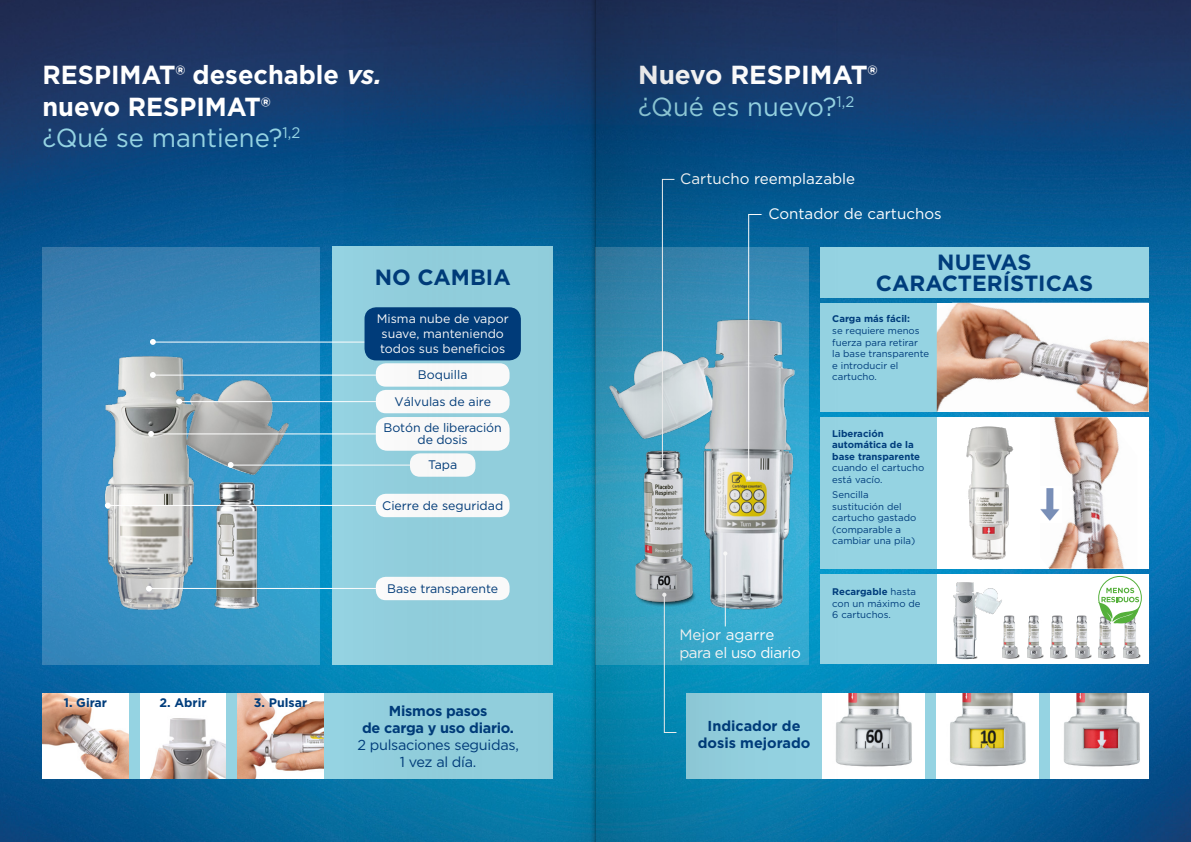
<style>
.page{position:relative;width:1191px;height:842px;background:#fff}
.page>*{position:absolute;margin:0;border:0;box-sizing:border-box;transform-origin:0 0}
.t1{font:700 26.1px/31.4px "Gotham";color:#fff}
.t2{font:700 22px/20.6px "Gotham";color:#003d7c;text-align:center}
.t3{font:15.1px "Gotham";color:#fff}
.t4{font:15.1px/18.1px "Gotham";letter-spacing:-.03em;color:#fff}
.t5{font:14.4px/17.3px "Gotham";letter-spacing:-.02em;color:#003d7c;text-align:center}
.t6{font:700 14.4px/17.3px "Gotham";letter-spacing:-.02em;color:#003d7c;text-align:center}
.t7{font:700 14.4px/17.3px "Gotham";color:#003d7c;text-align:center}
.t8{font:12.4px/26.1px "Gotham";color:#003d7c;text-align:center}
.t9{font:12.4px/14.9px "Gotham";color:#fff}
.t10{font:700 12.4px "Gotham";color:#003d7c}
.t11{font:9.6px/11.6px "Gotham";color:#003d7c}
.t12{font:700 9.6px/11.6px "Gotham";color:#003d7c}
.s1{font-style:italic}
.s2{font-weight:400;color:#95d3e2}
.s3{font-weight:700}
</style>
<div class="page">
<img style="left:0;top:0;width:1191px;height:842px">
<svg style="left:43px;top:247px;width:276px;height:418px;background:#368cbe"></svg>
<img style="left:91px;top:295px;width:207px;height:335px">
<div style="left:332px;top:246px;width:221px;height:419px;background:#95d3e2"></div>
<svg style="left:150px;top:372px;width:6px;height:6px"></svg>
<hr style="left:154px;top:375px;width:237px;height:1px;background:#fff">
<svg style="left:150px;top:339px;width:6px;height:6px"></svg>
<hr style="left:154px;top:342px;width:237px;height:1px;background:#fff">
<svg style="left:176px;top:398px;width:6px;height:6px"></svg>
<hr style="left:181px;top:401px;width:219px;height:1px;background:#fff">
<svg style="left:148px;top:431px;width:6px;height:6px"></svg>
<hr style="left:151px;top:434px;width:242px;height:1px;background:#fff">
<svg style="left:228px;top:462px;width:6px;height:6px"></svg>
<hr style="left:233px;top:465px;width:188px;height:1px;background:#fff">
<svg style="left:105px;top:502px;width:6px;height:6px"></svg>
<hr style="left:109px;top:505px;width:282px;height:1px;background:#fff">
<svg style="left:146px;top:586px;width:6px;height:6px"></svg>
<hr style="left:150px;top:588px;width:249px;height:1px;background:#fff">
<div style="left:43px;top:693px;width:510px;height:85px;background:#95d3e2"></div>
<img style="left:43px;top:693px;width:85px;height:85px">
<img style="left:140px;top:693px;width:86px;height:85px">
<img style="left:238px;top:693px;width:85px;height:85px">
<div style="left:820px;top:247px;width:328px;height:50px;background:#95d3e2"></div>
<div style="left:686px;top:693px;width:462px;height:85px;background:#95d3e2"></div>
<div style="left:820px;top:574px;width:324px;height:90px;background:#95d3e2"></div>
<div style="left:936px;top:574px;width:212px;height:90px;background:#fff"></div>
<img style="left:953px;top:582px;width:53px;height:78px">
<img style="left:1002px;top:615px;width:17px;height:43px">
<div style="left:1028px;top:653px;width:16px;height:5px;background:#000;opacity:.75"></div>
<img style="left:1027px;top:615px;width:16px;height:43px">
<div style="left:1052px;top:653px;width:16px;height:5px;background:#000;opacity:.75"></div>
<img style="left:1050px;top:615px;width:17px;height:43px">
<div style="left:1076px;top:653px;width:16px;height:5px;background:#000;opacity:.75"></div>
<img style="left:1075px;top:615px;width:16px;height:43px">
<div style="left:1100px;top:653px;width:16px;height:6px;background:#000;opacity:.75"></div>
<img style="left:1098px;top:623px;width:17px;height:36px">
<img style="left:1123px;top:623px;width:17px;height:36px">
<div style="left:820px;top:303px;width:324px;height:109px;background:#95d3e2"></div>
<img style="left:936px;top:303px;width:212px;height:109px">
<div style="left:822px;top:693px;width:102px;height:85px;background:#fff"></div>
<img style="left:851px;top:693px;width:61px;height:74px">
<div style="left:936px;top:693px;width:102px;height:85px;background:#fff"></div>
<img style="left:950px;top:693px;width:76px;height:74px">
<div style="left:1050px;top:693px;width:98px;height:85px;background:#fff"></div>
<img style="left:1064px;top:693px;width:76px;height:74px">
<div style="left:820px;top:417px;width:116px;height:152px;background:#95d3e2"></div>
<div style="left:936px;top:417px;width:212px;height:152px;background:#fff"></div>
<img style="left:1048px;top:417px;width:76px;height:152px">
<img style="left:1040px;top:487px;width:21px;height:36px">
<img style="left:966px;top:426px;width:48px;height:134px">
<svg style="left:1098px;top:576px;width:44px;height:47px"></svg>
<img style="left:340px;top:0;width:511px;height:842px">
<h1 class="t1" style="left:43px;top:59px;width:341px">RESPIMAT® desechable <span class="s1">vs. </span>nuevo RESPIMAT®<br><span class="s2">¿Qué se mantiene?</span><sup>1,2</sup></h1>
<h2 class="t2" style="left:375px;top:267px;width:138px">NO CAMBIA</h2>
<p class="t9" style="left:377px;top:311px;width:133px">Misma nube de vapor suave, manteniendo todos sus beneficios</p>
<p class="t8" style="left:418px;top:362px;width:51px">Boquilla</p>
<p class="t8" style="left:383px;top:388px;width:120px">Válvulas de aire<br>Botón de liberación</p>
<p class="t8" style="left:417px;top:427px;width:52px">de dosis</p>
<p class="t8" style="left:428px;top:452px;width:30px">Tapa</p>
<p class="t8" style="left:382px;top:492px;width:122px">Cierre de seguridad</p>
<p class="t10" style="left:64px;top:694px;width:45px">1. Girar</p>
<p class="t10" style="left:159px;top:694px;width:49px">2. Abrir</p>
<p class="t10" style="left:254px;top:694px;width:55px">3. Pulsar</p>
<p class="t8" style="left:387px;top:575px;width:113px">Base transparente</p>
<h3 class="t6" style="left:362px;top:702px;width:153px">Mismos pasos<br>de carga y uso diario.</h3>
<h3 class="t5" style="left:357px;top:736px;width:163px">2 pulsaciones seguidas,<br>1 vez al día.</h3>
<h1 class="t1" style="left:638px;top:59px;width:241px">Nuevo RESPIMAT® <span class="s2">¿Qué es nuevo?</span><sup>1,2</sup></h1>
<h3 class="t3" style="left:680px;top:171px;width:176px">Cartucho reemplazable</h3>
<h3 class="t3" style="left:768px;top:205px;width:175px">Contador de cartuchos</h3>
<h2 class="t2" style="left:875px;top:252px;width:219px">NUEVAS<br>CARACTERÍSTICAS</h2>
<p class="t12" style="left:832px;top:313px;width:79px">Carga más fácil:</p>
<p class="t11" style="left:832px;top:325px;width:98px">se requiere menos fuerza para retirar<br>la base transparente e introducir el cartucho.</p>
<p class="t12" style="left:832px;top:427px;width:89px">Liberación automática de la base transparente</p>
<p class="t11" style="left:832px;top:462px;width:93px">cuando el cartucho está vacío.</p>
<p class="t11" style="left:832px;top:489px;width:86px">Sencilla sustitución del cartucho gastado (comparable a cambiar una pila)</p>
<h3 class="t4" style="left:679px;top:625px;width:123px">Mejor agarre para el uso diario</h3>
<p class="t11" style="left:832px;top:586px;width:90px"><span class="s3">Recargable</span> hasta con un máximo de<br>6 cartuchos.</p>
<h3 class="t7" style="left:697px;top:717px;width:114px">Indicador de dosis mejorado</h3>
</div>
